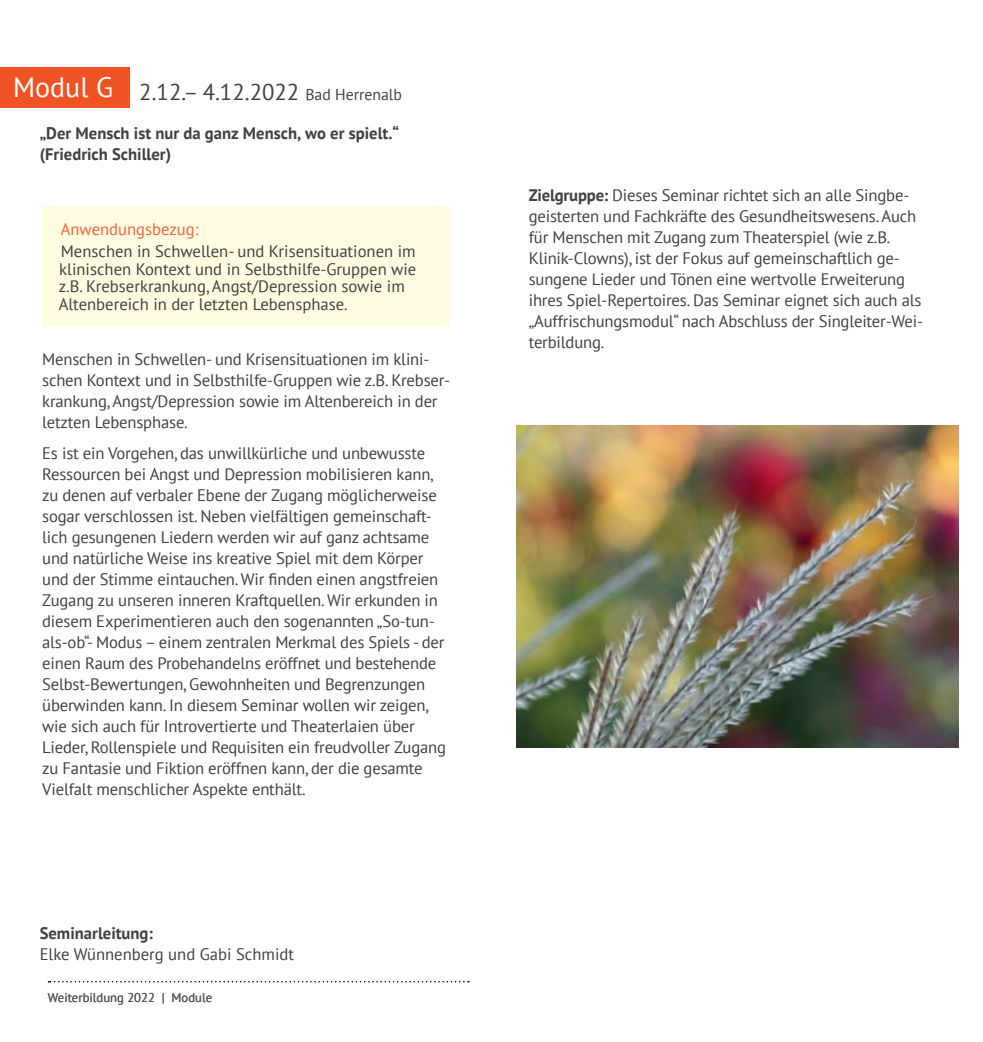
<style>
.page{position:relative;width:983px;height:1042px;background:#fff}
.page>*{position:absolute;margin:0;border:0;box-sizing:border-box;transform-origin:0 0}
.t1{font:22.75px "PT Sans";color:#414042}
.t2{font:16.62px/21px "PT Sans";letter-spacing:-.01em;color:#414042}
.t3{font:700 16.62px/21px "PT Sans";color:#414042}
.t4{font:16.62px "PT Sans";color:#ee6539}
.t5{font:12.6px "PT Sans";color:#58595b}
.s1{font-size:28px;color:#fff}
.s2{font-size:15.75px}
.s3{font-weight:700}
</style>
<div class="page">
<svg style="left:48px;top:981px;width:421px;height:1px"></svg>
<div style="left:0;top:67px;width:129px;height:40px;background:#f05323"></div>
<div style="left:40px;top:204px;width:411px;height:124px;background:#fffce1;border:2px solid #fff"></div>
<img style="left:516px;top:425px;width:441px;height:322px">
<h1 class="t1" style="left:13px;top:78px;width:390px"><span class="s1">Modul G</span> 2.12.– 4.12.2022 <span class="s2">Bad Herrenalb</span></h1>
<p class="t3" style="left:40px;top:123px;width:361px">„Der Mensch ist nur da ganz Mensch, wo er spielt.“ (Friedrich Schiller)</p>
<p class="t4" style="left:61px;top:218px;width:139px">Anwendungsbezug:</p>
<p class="t2" style="left:59px;top:242px;width:359px;line-height:17.5px">Menschen in Schwellen- und Krisensituationen im klinischen Kontext und in Selbsthilfe-Gruppen wie z.B. Krebserkrankung, Angst/Depression sowie im Altenbereich in der letzten Lebensphase.</p>
<p class="t2" style="left:42px;top:348px;width:409px">Menschen in Schwellen- und Krisensituationen im klini&shy;schen Kontext und in Selbsthilfe-Gruppen wie z.B. Krebser&shy;krankung, Angst/Depression sowie im Altenbereich in der letzten Lebensphase.</p>
<p class="t2" style="left:42px;top:442px;width:405px">Es ist ein Vorgehen, das unwillkürliche und unbewusste Ressourcen bei Angst und Depression mobilisieren kann, zu denen auf verbaler Ebene der Zugang möglicherweise sogar verschlossen ist. Neben vielfältigen gemeinschaft&shy;lich gesungenen Liedern werden wir auf ganz achtsame und natürliche Weise ins kreative Spiel mit dem Körper und der Stimme eintauchen. Wir finden einen angstfreien Zugang zu unseren inneren Kraftquellen. Wir erkunden in diesem Experimentieren auch den sogenannten „So-tun&shy;als-ob“- Modus – einem zentralen Merkmal des Spiels - der einen Raum des Probehandelns eröffnet und bestehende Selbst-Bewertungen, Gewohnheiten und Begrenzungen überwinden kann. In diesem Seminar wollen wir zeigen, wie sich auch für Introvertierte und Theaterlaien über Lieder, Rollenspiele und Requisiten ein freudvoller Zugang zu Fantasie und Fiktion eröffnen kann, der die gesamte Vielfalt menschlicher Aspekte enthält.</p>
<p class="t3" style="left:40px;top:923px;width:115px">Seminarleitung:</p>
<p class="t2" style="left:40px;top:943px;width:256px">Elke Wünnenberg und Gabi Schmidt</p>
<p class="t5" style="left:48px;top:989px;width:166px">Weiterbildung 2022 | Module</p>
<p class="t2" style="left:528px;top:184px;width:395px"><span class="s3">Zielgruppe:</span> Dieses Seminar richtet sich an alle Singbe&shy;geisterten und Fachkräfte des Gesundheitswesens. Auch für Menschen mit Zugang zum Theaterspiel (wie z.B.<br>Klinik-Clowns), ist der Fokus auf gemeinschaftlich ge&shy;sungene Lieder und Tönen eine wertvolle Erweiterung ihres Spiel-Repertoires. Das Seminar eignet sich auch als „Auffrischungsmodul“ nach Abschluss der Singleiter-Wei&shy;terbildung.</p>
</div>
